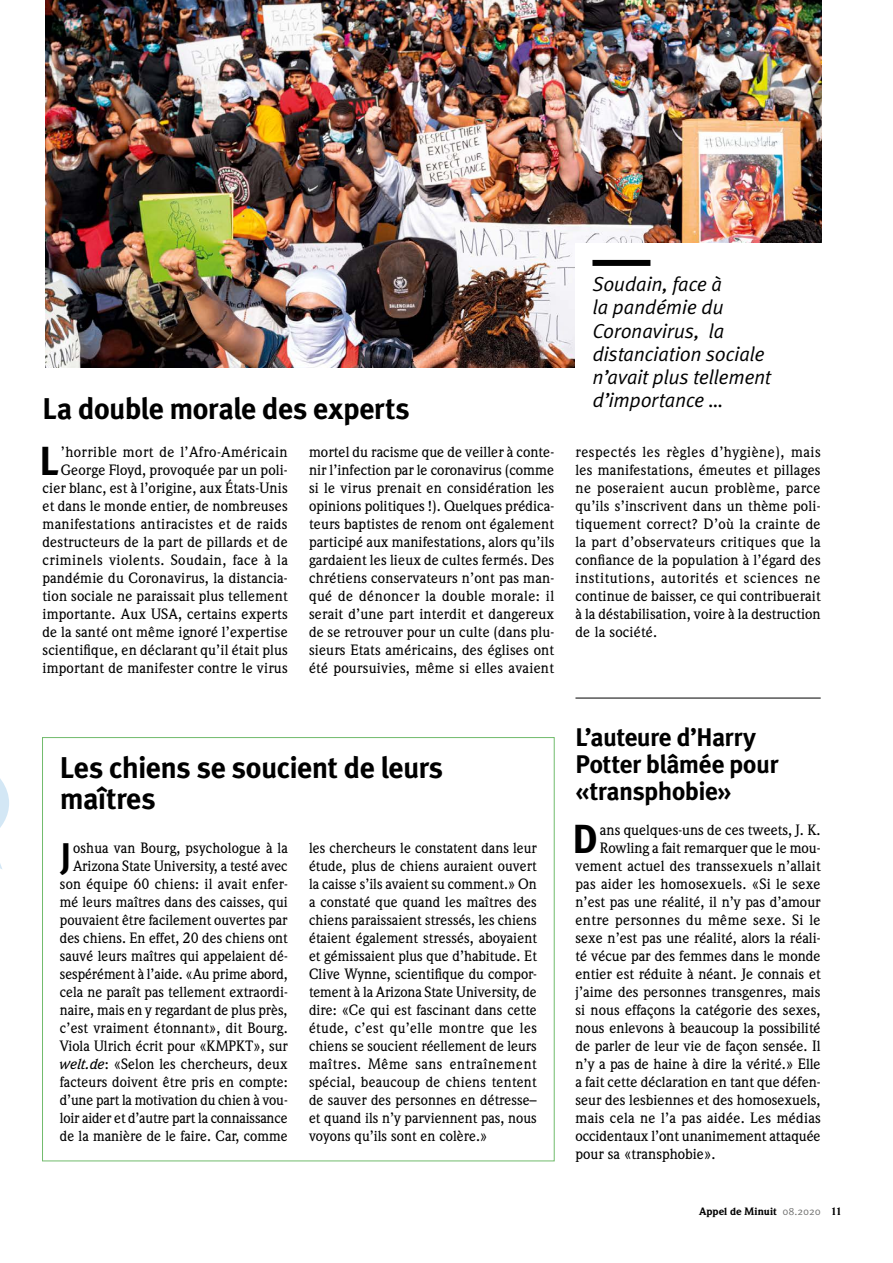
<style>
.page{position:relative;width:893px;height:1263px;background:#fff}
.page>*{position:absolute;margin:0;border:0;box-sizing:border-box;transform-origin:0 0}
.t1{font:700 40.65px "Meta OT";color:#000}
.t2{font:700 37.05px "Meta OT";color:#000}
.t3{font:700 30px/31.5px "Meta OT";letter-spacing:-.03em;color:#000}
.t4{font:700 25.5px/26.8px "Meta OT";letter-spacing:-.03em;color:#000}
.t5{font:20.25px/23.2px "Meta OT Norm Ita";letter-spacing:-.02em;color:#000}
.t6{font:500 14.7px/18px "Weidemann";color:#000;text-align:justify}
.t7{font:500 14.7px "Weidemann";letter-spacing:.02em;color:#000}
.t8{font:900 10.5px "Weidemann";letter-spacing:-.005em;color:#000}
.s1{font-style:italic}
.s2{font-family:"Meta OT Norm";font-weight:400;color:#6f6f6e}
</style>
<div class="page">
<svg style="left:0;top:778px;width:9px;height:91px"></svg>
<img style="left:45px;top:0;width:777px;height:367px">
<div style="left:575px;top:243px;width:258px;height:184px;background:#fff"></div>
<div style="left:592px;top:260px;width:58px;height:6px;background:#000"></div>
<hr style="left:575px;top:698px;width:246px;height:1px;background:#000">
<h3 class="t5" style="left:592px;top:273px;width:180px">Soudain, face à<br>la pandémie du<br>Coronavirus, la distanciation sociale n’avait plus tellement d’importance …</h3>
<h3 class="t3" style="left:43px;top:393px;width:369px">La double morale des experts</h3>
<h1 class="t1" style="left:39px;top:435px;width:21px">L</h1>
<p class="t6" style="left:43px;top:443px;width:247px;text-align:right">’horrible mort de l’Afro-Américain George Floyd, provoquée par un poli&shy;cier blanc, est à l’origine, aux États-Unis et dans le monde entier, de nombreuses manifestations antiracistes et de raids destructeurs de la part de pillards et de criminels violents. Soudain, face à la pandémie du Coronavirus, la distancia&shy;tion sociale ne paraissait plus tellement importante. Aux USA, certains experts de la santé ont même ignoré l’expertise scientifique, en déclarant qu’il était plus important de manifester contre le virus</p>
<p class="t6" style="left:309px;top:443px;width:247px">mortel du racisme que de veiller à conte&shy;nir l’infection par le coronavirus (comme si le virus prenait en considération les opinions politiques !). Quelques prédica&shy;teurs baptistes de renom ont également participé aux manifestations, alors qu’ils gardaient les lieux de cultes fermés. Des chrétiens conservateurs n’ont pas man&shy;qué de dénoncer la double morale: il serait d’une part interdit et dangereux de se retrouver pour un culte (dans plu&shy;sieurs Etats américains, des églises ont été poursuivies, même si elles avaient</p>
<p class="t6" style="left:575px;top:443px;width:247px">respectés les règles d’hygiène), mais les manifestations, émeutes et pillages ne poseraient aucun problème, parce qu’ils s’inscrivent dans un thème poli&shy;tiquement correct? D’où la crainte de la part d’observateurs critiques que la confiance de la population à l’égard des institutions, autorités et sciences ne continue de baisser, ce qui contribuerait à la déstabilisation, voire à la destruction de la société.</p>
<h3 class="t3" style="left:60px;top:752px;width:385px">Les chiens se soucient de leurs maîtres</h3>
<h2 class="t2" style="left:60px;top:832px;width:12px">J</h2>
<p class="t6" style="left:60px;top:839px;width:229px;text-align:right">oshua van Bourg, psychologue à la Arizona State University, a testé avec son équipe 60 chiens: il avait enfer&shy;mé leurs maîtres dans des caisses, qui pouvaient être facilement ouvertes par des chiens. En effet, 20 des chiens ont sauvé leurs maîtres qui appelaient dé&shy;sespérément à l’aide. «Au prime abord, cela ne paraît pas tellement extraordi&shy;naire, mais en y regardant de plus près, c’est vraiment étonnant», dit Bourg.<br>Viola Ulrich écrit pour «KMPKT», sur <span class="s1">welt.de</span>: «Selon les chercheurs, deux facteurs doivent être pris en compte: d’une part la motivation du chien à vou&shy;loir aider et d’autre part la connaissance de la manière de le faire. Car, comme</p>
<p class="t6" style="left:309px;top:839px;width:229px">les chercheurs le constatent dans leur étude, plus de chiens auraient ouvert la caisse s’ils avaient su comment.» On a constaté que quand les maîtres des chiens paraissaient stressés, les chiens étaient également stressés, aboyaient et gémissaient plus que d’habitude. Et Clive Wynne, scientifique du compor&shy;tement à la Arizona State University, de dire: «Ce qui est fascinant dans cette étude, c’est qu’elle montre que les chiens se soucient réellement de leurs maîtres. Même sans entraînement spécial, beaucoup de chiens tentent de sauver des personnes en détresse– et quand ils n’y parviennent pas, nous voyons qu’ils sont en colère.»</p>
<h3 class="t4" style="left:575px;top:724px;width:204px">L’auteure d’Harry<br>Potter blâmée pour «transphobie»</h3>
<h1 class="t1" style="left:572px;top:813px;width:27px">D</h1>
<p class="t6" style="left:600px;top:821px;width:222px">ans quelques-uns de ces tweets, J. K.</p>
<p class="t6" style="left:600px;top:839px;width:222px">Rowling a fait remarquer que le mou-</p>
<p class="t6" style="left:575px;top:857px;width:247px">vement actuel des transsexuels n’allait</p>
<p class="t6" style="left:575px;top:875px;width:247px">pas aider les homosexuels. «Si le sexe</p>
<p class="t6" style="left:575px;top:893px;width:247px">n’est pas une réalité, il n’y pas d’amour</p>
<p class="t7" style="left:575px;top:911px;width:247px">entre personnes du même sexe. Si le</p>
<p class="t6" style="left:575px;top:929px;width:247px">sexe n’est pas une réalité, alors la réali-</p>
<p class="t6" style="left:575px;top:947px;width:247px">té vécue par des femmes dans le monde</p>
<p class="t6" style="left:575px;top:965px;width:247px">entier est réduite à néant. Je connais et</p>
<p class="t6" style="left:575px;top:983px;width:246px">j’aime des personnes transgenres, mais</p>
<p class="t6" style="left:575px;top:1001px;width:247px">si nous effaçons la catégorie des sexes,</p>
<p class="t6" style="left:575px;top:1019px;width:247px">nous enlevons à beaucoup la possibilité</p>
<p class="t6" style="left:575px;top:1037px;width:247px">de parler de leur vie de façon sensée. Il</p>
<p class="t6" style="left:575px;top:1055px;width:247px">n’y a pas de haine à dire la vérité.» Elle</p>
<p class="t6" style="left:575px;top:1073px;width:247px">a fait cette déclaration en tant que défen-</p>
<p class="t6" style="left:575px;top:1091px;width:247px">seur des lesbiennes et des homosexuels,</p>
<p class="t6" style="left:575px;top:1109px;width:247px">mais cela ne l’a pas aidée. Les médias</p>
<p class="t6" style="left:575px;top:1127px;width:247px">occidentaux l’ont unanimement attaquée</p>
<p class="t6" style="left:575px;top:1145px;width:141px">pour sa «transphobie».</p>
<p class="t8" style="left:699px;top:1204px;width:144px">Appel de Minuit <span class="s2">08.2020</span> 11</p>
</div>
